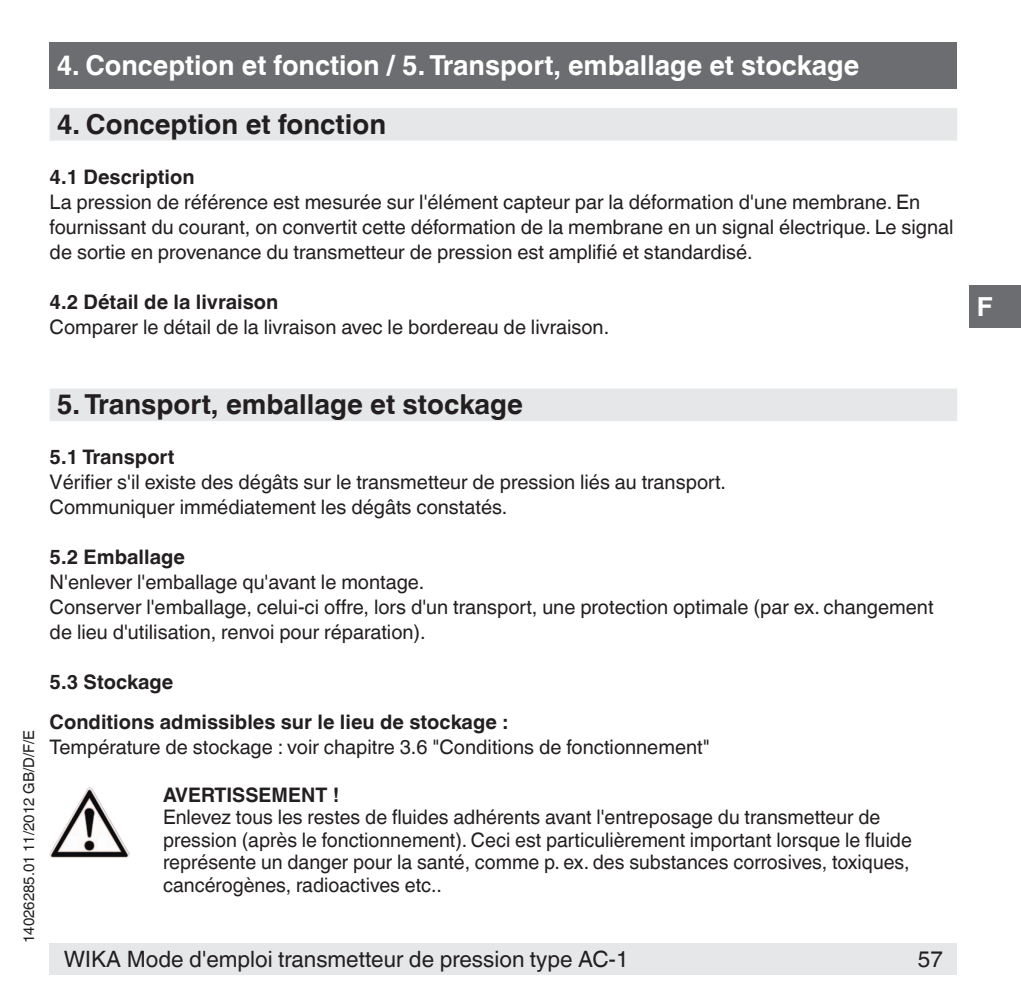
<style>
.page{position:relative;width:1021px;height:1007px;background:#fff}
.page>*{position:absolute;margin:0;border:0;box-sizing:border-box;transform-origin:0 0}
.t1{font:700 27.5px "Helvetica World";color:#fff}
.t2{font:700 27.5px "Helvetica World";color:#231f20}
.t3{font:700 26.25px "Helvetica World";color:#fff}
.t4{font:22.5px "Helvetica World";color:#231f20}
.t5{font:20px/25px "Helvetica World";color:#231f20}
.t6{font:700 20px/40px "Helvetica World";color:#231f20}
.t7{font:15px "Helvetica World";color:#231f20}
</style>
<div class="page">
<div style="left:50px;top:943px;width:907px;height:31px;background:#e6e7e9"></div>
<div style="left:50px;top:43px;width:907px;height:46px;background:#6c6d70"></div>
<div style="left:969px;top:285px;width:51px;height:43px;background:#6c6d70"></div>
<div style="left:50px;top:108px;width:907px;height:33px;background:#e6e7e9"></div>
<div style="left:50px;top:388px;width:907px;height:33px;background:#e6e7e9"></div>
<img style="left:64px;top:787px;width:25px;height:42px">
<h1 class="t1" style="left:57px;top:50px;width:804px">4. Conception et fonction / 5. Transport, emballage et stockage</h1>
<h1 class="t2" style="left:57px;top:108px;width:331px">4. Conception et fonction</h1>
<p class="t6" style="left:50px;top:157px;width:146px">4.1 Description</p>
<p class="t5" style="left:50px;top:189px;width:905px">La pression de référence est mesurée sur l'élément capteur par la déformation d'une membrane. En fournissant du courant, on convertit cette déformation de la membrane en un signal électrique. Le signal de sortie en provenance du transmetteur de pression est amplifié et standardisé.</p>
<p class="t6" style="left:50px;top:282px;width:230px">4.2 Détail de la livraison</p>
<p class="t5" style="left:50px;top:314px;width:561px">Comparer le détail de la livraison avec le bordereau de livraison.</p>
<p class="t7" style="left:20px;top:943px;width:214px;rotate:-90deg">14026285.01 11/2012 GB/D/F/E</p>
<h1 class="t2" style="left:57px;top:388px;width:467px">5. Transport, emballage et stockage</h1>
<p class="t6" style="left:50px;top:437px;width:126px">5.1 Transport</p>
<p class="t5" style="left:50px;top:469px;width:678px">Vérifier s'il existe des dégâts sur le transmetteur de pression liés au transport.<br>Communiquer immédiatement les dégâts constatés.</p>
<p class="t6" style="left:50px;top:537px;width:137px">5.2 Emballage</p>
<p class="t5" style="left:50px;top:569px;width:885px">N'enlever l'emballage qu'avant le montage.<br>Conserver l'emballage, celui-ci offre, lors d'un transport, une protection optimale (par ex. changement de lieu d'utilisation, renvoi pour réparation).</p>
<p class="t6" style="left:50px;top:662px;width:459px">5.3 Stockage<br>Conditions admissibles sur le lieu de stockage :</p>
<p class="t5" style="left:50px;top:734px;width:661px">Température de stockage : voir chapitre 3.6 "Conditions de fonctionnement"</p>
<p class="t6" style="left:163px;top:774px;width:178px">AVERTISSEMENT !</p>
<p class="t5" style="left:163px;top:806px;width:750px;line-height:22.5px">Enlevez tous les restes de fluides adhérents avant l'entreposage du transmetteur de pression (après le fonctionnement). Ceci est particulièrement important lorsque le fluide représente un danger pour la santé, comme p. ex. des substances corrosives, toxiques, cancérogènes, radioactives etc..</p>
<p class="t4" style="left:64px;top:946px;width:566px">WIKA Mode d'emploi transmetteur de pression type AC-1</p>
<p class="t4" style="left:917px;top:946px;width:27px">57</p>
<h2 class="t3" style="left:976px;top:292px;width:17px">F</h2>
</div>
